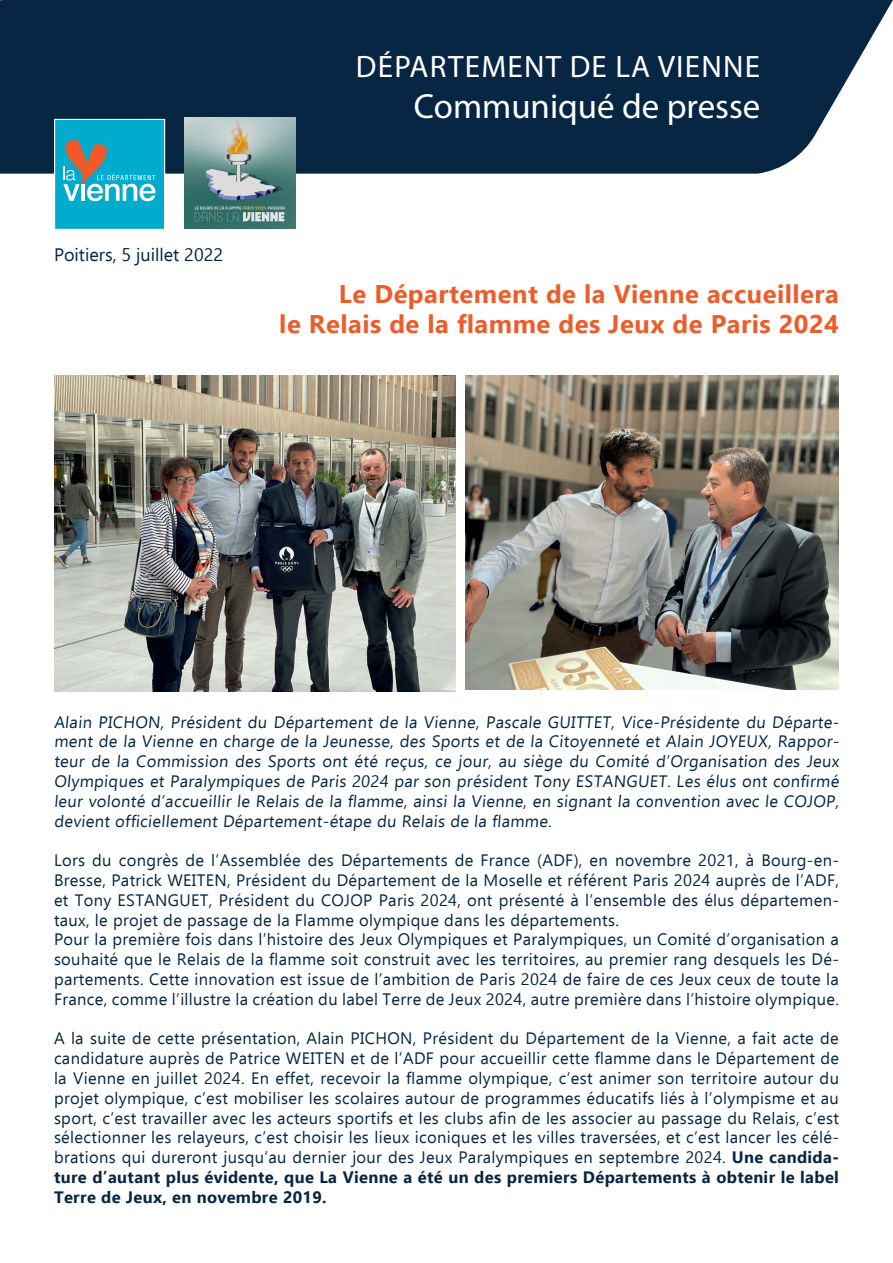
<style>
.page{position:relative;width:893px;height:1263px;background:#fff}
.page>*{position:absolute;margin:0;border:0;box-sizing:border-box;transform-origin:0 0}
.t1{font:34.95px "Myriad Pro";color:#fff}
.t2{font:31.05px "Myriad Pro";letter-spacing:.04em;color:#fff}
.t3{font:700 25.5px/30.6px "Ebrima";letter-spacing:.02em;color:#ed5d2c;text-align:right}
.t4{font:18px "Ebrima";color:#072644}
.t5{font:16.5px/19.8px "Ebrima";letter-spacing:.02em;color:#072644;text-align:justify}
.s1{font-weight:700}
</style>
<div class="page">
<svg style="left:0;top:0;width:893px;height:174px;background:#173550"></svg>
<div style="left:55px;top:119px;width:110px;height:110px;background:#00abcd"></div>
<svg style="left:63px;top:140px;width:93px;height:61px"></svg>
<div style="left:54px;top:119px;width:111px;height:111px;border:1px solid #fff"></div>
<img style="left:184px;top:118px;width:111px;height:111px">
<img style="left:54px;top:375px;width:401px;height:317px">
<img style="left:466px;top:375px;width:373px;height:314px">
<p class="t4" style="left:54px;top:241px;width:171px">Poitiers, 5 juillet 2022</p>
<h2 class="t2" style="left:356px;top:47px;width:406px">DÉPARTEMENT DE LA VIENNE</h2>
<h1 class="t1" style="left:414px;top:85px;width:348px">Communiqué de presse</h1>
<h3 class="t3" style="left:279px;top:277px;width:561px">Le Département de la Vienne accueillera<br>le Relais de la flamme des Jeux de Paris 2024</h3>
<p class="t5" style="left:54px;top:711px;width:789px">Alain PICHON, Président du Département de la Vienne, Pascale GUITTET, Vice-Présidente du Départe&shy;ment de la Vienne en charge de la Jeunesse, des Sports et de la Citoyenneté et Alain JOYEUX, Rappor&shy;teur de la Commission des Sports ont été reçus, ce jour, au siège du Comité d’Organisation des Jeux Olympiques et Paralympiques de Paris 2024 par son président Tony ESTANGUET. Les élus ont confirmé leur volonté d’accueillir le Relais de la flamme, ainsi la Vienne, en signant la convention avec le COJOP, devient officiellement Département-étape du Relais de la flamme.</p>
<p class="t5" style="left:54px;top:850px;width:787px;text-align:left">Lors du congrès de l’Assemblée des Départements de France (ADF), en novembre 2021, à Bourg-en-Bresse, Patrick WEITEN, Président du Département de la Moselle et référent Paris 2024 auprès de l’ADF, et Tony ESTANGUET, Président du COJOP Paris 2024, ont présenté à l’ensemble des élus départemen&shy;taux, le projet de passage de la Flamme olympique dans les départements.<br>Pour la première fois dans l’histoire des Jeux Olympiques et Paralympiques, un Comité d’organisation a souhaité que le Relais de la flamme soit construit avec les territoires, au premier rang desquels les Dé&shy;partements. Cette innovation est issue de l’ambition de Paris 2024 de faire de ces Jeux ceux de toute la France, comme l’illustre la création du label Terre de Jeux 2024, autre première dans l’histoire olympique.</p>
<p class="t5" style="left:54px;top:1028px;width:786px">A la suite de cette présentation, Alain PICHON, Président du Département de la Vienne, a fait acte de candidature auprès de Patrice WEITEN et de l’ADF pour accueillir cette flamme dans le Département de la Vienne en juillet 2024. En effet, recevoir la flamme olympique, c’est animer son territoire autour du projet olympique, c’est mobiliser les scolaires autour de programmes éducatifs liés à l’olympisme et au sport, c’est travailler avec les acteurs sportifs et les clubs afin de les associer au passage du Relais, c’est sélectionner les relayeurs, c’est choisir les lieux iconiques et les villes traversées, et c’est lancer les célé&shy;brations qui dureront jusqu’au dernier jour des Jeux Paralympiques en septembre 2024. <span class="s1">Une candida&shy;ture d’autant plus évidente, que La Vienne a été un des premiers Départements à obtenir le label Terre de Jeux, en novembre 2019.</span></p>
</div>
